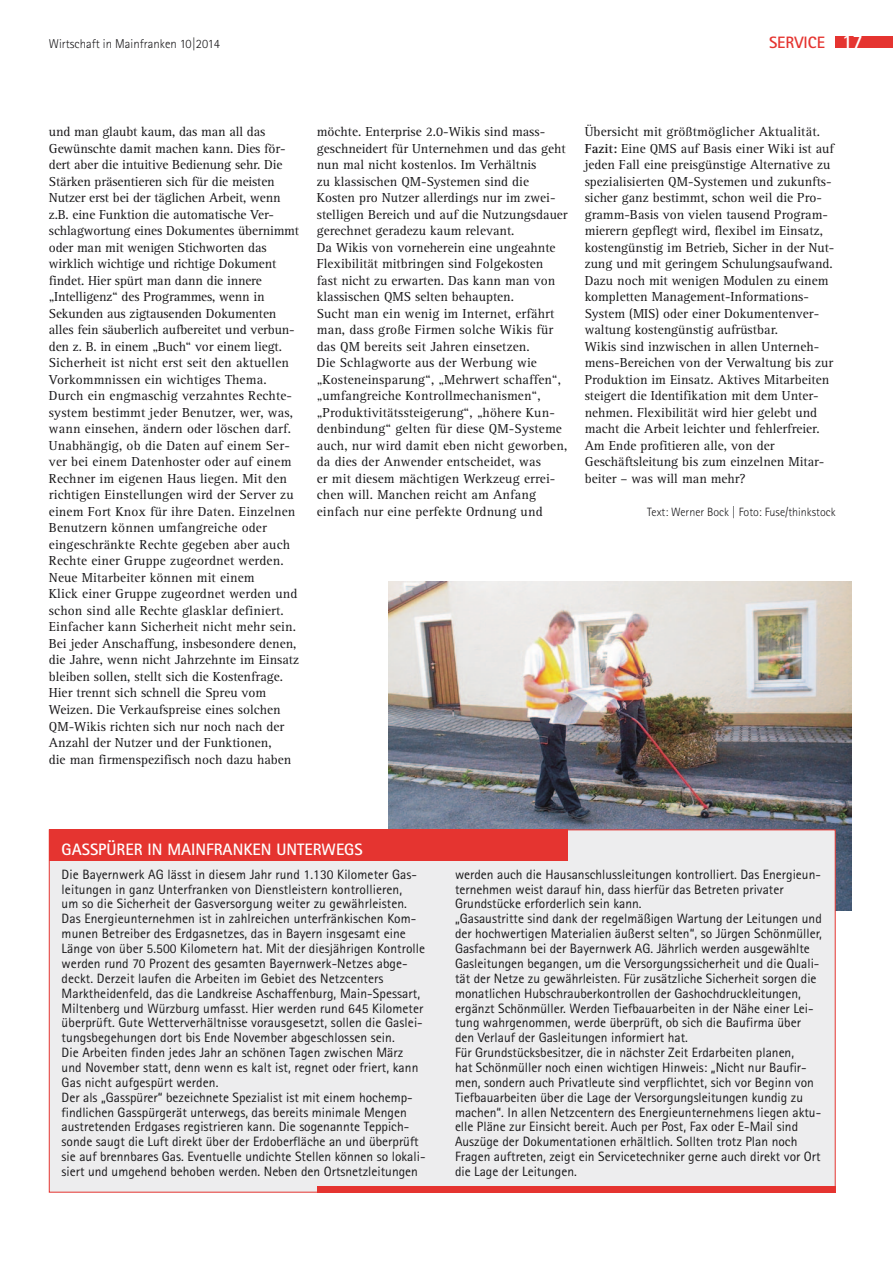
<style>
.page{position:relative;width:893px;height:1263px;background:#fff}
.page>*{position:absolute;margin:0;border:0;box-sizing:border-box;transform-origin:0 0}
.KastenHead_Pro{font:700 16.5px "Rotis Sans Serif Pro";color:#fff}
.t1{font:700 16.5px "Rotis Sans Serif Pro";color:#e53430}
._4_Grundtext_Pro{font:13.5px/16.5px "Rotis Serif Pro";color:#19181a}
.Kasten_Grund_Pro{font:13.5px/14.9px "Rotis Sans Serif Pro";color:#19181a}
.t2{font:300 12.75px "Rotis Sans Serif Pro";color:#19181a}
._6_Autor_Pro{font:300 12px "Rotis Sans Serif Pro";color:#19181a}
.s1{font-size:19.5px;color:#fff}
.s2{font-weight:700}
</style>
<div class="page">
<div style="left:836px;top:36px;width:57px;height:12px;background:#e53430"></div>
<img style="left:389px;top:581px;width:463px;height:330px">
<div style="left:49px;top:829px;width:787px;height:363px;background:#ededee;border:1px solid #e53430"></div>
<div style="left:49px;top:829px;width:519px;height:32px;background:#e53430"></div>
<div style="left:317px;top:1186px;width:519px;height:6px;background:#e53430"></div>
<p class="t2" style="left:49px;top:36px;width:173px">Wirtschaft in Mainfranken 10|2014</p>
<p class="t1" style="left:769px;top:32px;width:96px">SERVICE <span class="s1">17</span></p>
<p class="_4_Grundtext_Pro" style="left:49px;top:124px;width:252px">und man glaubt kaum, das man all das Gewünschte damit machen kann. Dies för&shy;dert aber die intuitive Bedienung sehr. Die Stärken präsentieren sich für die meisten Nutzer erst bei der täglichen Arbeit, wenn z.B. eine Funktion die automatische Ver&shy;schlagwortung eines Dokumentes übernimmt oder man mit wenigen Stichworten das wirklich wichtige und richtige Dokument findet. Hier spürt man dann die innere „Intelligenz“ des Programmes, wenn in Sekunden aus zigtausenden Dokumenten alles fein säuberlich aufbereitet und verbun&shy;den z. B. in einem „Buch“ vor einem liegt.</p>
<p class="_4_Grundtext_Pro" style="left:49px;top:355px;width:250px">Sicherheit ist nicht erst seit den aktuellen Vorkommnissen ein wichtiges Thema.<br>Durch ein engmaschig verzahntes Rechte&shy;system bestimmt jeder Benutzer, wer, was, wann einsehen, ändern oder löschen darf.<br>Unabhängig, ob die Daten auf einem Ser&shy;ver bei einem Datenhoster oder auf einem Rechner im eigenen Haus liegen. Mit den richtigen Einstellungen wird der Server zu einem Fort Knox für ihre Daten. Einzelnen Benutzern können umfangreiche oder eingeschränkte Rechte gegeben aber auch Rechte einer Gruppe zugeordnet werden.<br>Neue Mitarbeiter können mit einem<br>Klick einer Gruppe zugeordnet werden und schon sind alle Rechte glasklar definiert.<br>Einfacher kann Sicherheit nicht mehr sein.</p>
<p class="_4_Grundtext_Pro" style="left:49px;top:635px;width:252px">Bei jeder Anschaffung, insbesondere denen, die Jahre, wenn nicht Jahrzehnte im Einsatz bleiben sollen, stellt sich die Kostenfrage.<br>Hier trennt sich schnell die Spreu vom Weizen. Die Verkaufspreise eines solchen QM-Wikis richten sich nur noch nach der Anzahl der Nutzer und der Funktionen,<br>die man firmenspezifisch noch dazu haben</p>
<p class="_4_Grundtext_Pro" style="left:317px;top:124px;width:252px">möchte. Enterprise 2.0-Wikis sind mass&shy;geschneidert für Unternehmen und das geht nun mal nicht kostenlos. Im Verhältnis<br>zu klassischen QM-Systemen sind die Kosten pro Nutzer allerdings nur im zwei&shy;stelligen Bereich und auf die Nutzungsdauer gerechnet geradezu kaum relevant.<br>Da Wikis von vorneherein eine ungeahnte Flexibilität mitbringen sind Folgekosten<br>fast nicht zu erwarten. Das kann man von klassischen QMS selten behaupten.</p>
<p class="_4_Grundtext_Pro" style="left:317px;top:305px;width:252px">Sucht man ein wenig im Internet, erfährt man, dass große Firmen solche Wikis für das QM bereits seit Jahren einsetzen.<br>Die Schlagworte aus der Werbung wie „Kosteneinsparung“, „Mehrwert schaffen“, „umfangreiche Kontrollmechanismen“, „Produktivitätssteigerung“, „höhere Kun&shy;denbindung“ gelten für diese QM-Systeme auch, nur wird damit eben nicht geworben, da dies der Anwender entscheidet, was<br>er mit diesem mächtigen Werkzeug errei&shy;chen will. Manchen reicht am Anfang einfach nur eine perfekte Ordnung und</p>
<p class="_4_Grundtext_Pro" style="left:585px;top:124px;width:237px">Übersicht mit größtmöglicher Aktualität.</p>
<p class="_4_Grundtext_Pro" style="left:585px;top:140px;width:251px"><span class="s2">Fazit:</span> Eine QMS auf Basis einer Wiki ist auf jeden Fall eine preisgünstige Alternative zu spezialisierten QM-Systemen und zukunfts&shy;sicher ganz bestimmt, schon weil die Pro&shy;gramm-Basis von vielen tausend Program&shy;mierern gepflegt wird, flexibel im Einsatz, kostengünstig im Betrieb, Sicher in der Nut&shy;zung und mit geringem Schulungsaufwand.<br>Dazu noch mit wenigen Modulen zu einem kompletten Management-Informations-System (MIS) oder einer Dokumentenver&shy;waltung kostengünstig aufrüstbar.</p>
<p class="_4_Grundtext_Pro" style="left:585px;top:338px;width:250px">Wikis sind inzwischen in allen Unterneh&shy;mens-Bereichen von der Verwaltung bis zur Produktion im Einsatz. Aktives Mitarbeiten steigert die Identifikation mit dem Unter&shy;nehmen. Flexibilität wird hier gelebt und macht die Arbeit leichter und fehlerfreier.<br>Am Ende profitieren alle, von der Geschäftsleitung bis zum einzelnen Mitar&shy;beiter – was will man mehr?</p>
<p class="_6_Autor_Pro" style="left:647px;top:505px;width:190px">Text: Werner Bock | Foto: Fuse/thinkstock</p>
<p class="KastenHead_Pro" style="left:62px;top:839px;width:302px">GASSPÜRER IN MAINFRANKEN UNTERWEGS</p>
<p class="Kasten_Grund_Pro" style="left:62px;top:867px;width:365px">Die Bayernwerk AG lässt in diesem Jahr rund 1.130 Kilometer Gas&shy;leitungen in ganz Unterfranken von Dienstleistern kontrollieren,<br>um so die Sicherheit der Gasversorgung weiter zu gewährleisten.<br>Das Energieunternehmen ist in zahlreichen unterfränkischen Kom&shy;munen Betreiber des Erdgasnetzes, das in Bayern insgesamt eine Länge von über 5.500 Kilometern hat. Mit der diesjährigen Kontrolle werden rund 70 Prozent des gesamten Bayernwerk-Netzes abge&shy;deckt. Derzeit laufen die Arbeiten im Gebiet des Netzcenters Marktheidenfeld, das die Landkreise Aschaffenburg, Main-Spessart, Miltenberg und Würzburg umfasst. Hier werden rund 645 Kilometer überprüft. Gute Wetterverhältnisse vorausgesetzt, sollen die Gaslei&shy;tungsbegehungen dort bis Ende November abgeschlossen sein.<br>Die Arbeiten finden jedes Jahr an schönen Tagen zwischen März und November statt, denn wenn es kalt ist, regnet oder friert, kann Gas nicht aufgespürt werden.</p>
<p class="Kasten_Grund_Pro" style="left:62px;top:1090px;width:365px">Der als „Gasspürer“ bezeichnete Spezialist ist mit einem hochemp&shy;findlichen Gasspürgerät unterwegs, das bereits minimale Mengen austretenden Erdgases registrieren kann. Die sogenannte Teppich&shy;sonde saugt die Luft direkt über der Erdoberfläche an und überprüft sie auf brennbares Gas. Eventuelle undichte Stellen können so lokali&shy;siert und umgehend behoben werden. Neben den Ortsnetzleitungen</p>
<p class="Kasten_Grund_Pro" style="left:455px;top:867px;width:367px">werden auch die Hausanschlussleitungen kontrolliert. Das Energieun&shy;ternehmen weist darauf hin, dass hierfür das Betreten privater<br>Grundstücke erforderlich sein kann.</p>
<p class="Kasten_Grund_Pro" style="left:455px;top:911px;width:368px">„Gasaustritte sind dank der regelmäßigen Wartung der Leitungen und der hochwertigen Materialien äußerst selten“, so Jürgen Schönmüller, Gasfachmann bei der Bayernwerk AG. Jährlich werden ausgewählte Gasleitungen begangen, um die Versorgungssicherheit und die Quali&shy;tät der Netze zu gewährleisten. Für zusätzliche Sicherheit sorgen die monatlichen Hubschrauberkontrollen der Gashochdruckleitungen, ergänzt Schönmüller. Werden Tiefbauarbeiten in der Nähe einer Lei&shy;tung wahrgenommen, werde überprüft, ob sich die Baufirma über den Verlauf der Gasleitungen informiert hat.</p>
<p class="Kasten_Grund_Pro" style="left:455px;top:1045px;width:368px">Für Grundstücksbesitzer, die in nächster Zeit Erdarbeiten planen,<br>hat Schönmüller noch einen wichtigen Hinweis: „Nicht nur Baufir&shy;men, sondern auch Privatleute sind verpflichtet, sich vor Beginn von Tiefbauarbeiten über die Lage der Versorgungsleitungen kundig zu machen“. In allen Netzcentern des Energieunternehmens liegen aktu&shy;elle Pläne zur Einsicht bereit. Auch per Post, Fax oder E-Mail sind Auszüge der Dokumentationen erhältlich. Sollten trotz Plan noch Fragen auftreten, zeigt ein Servicetechniker gerne auch direkt vor Ort die Lage der Leitungen.</p>
</div>
